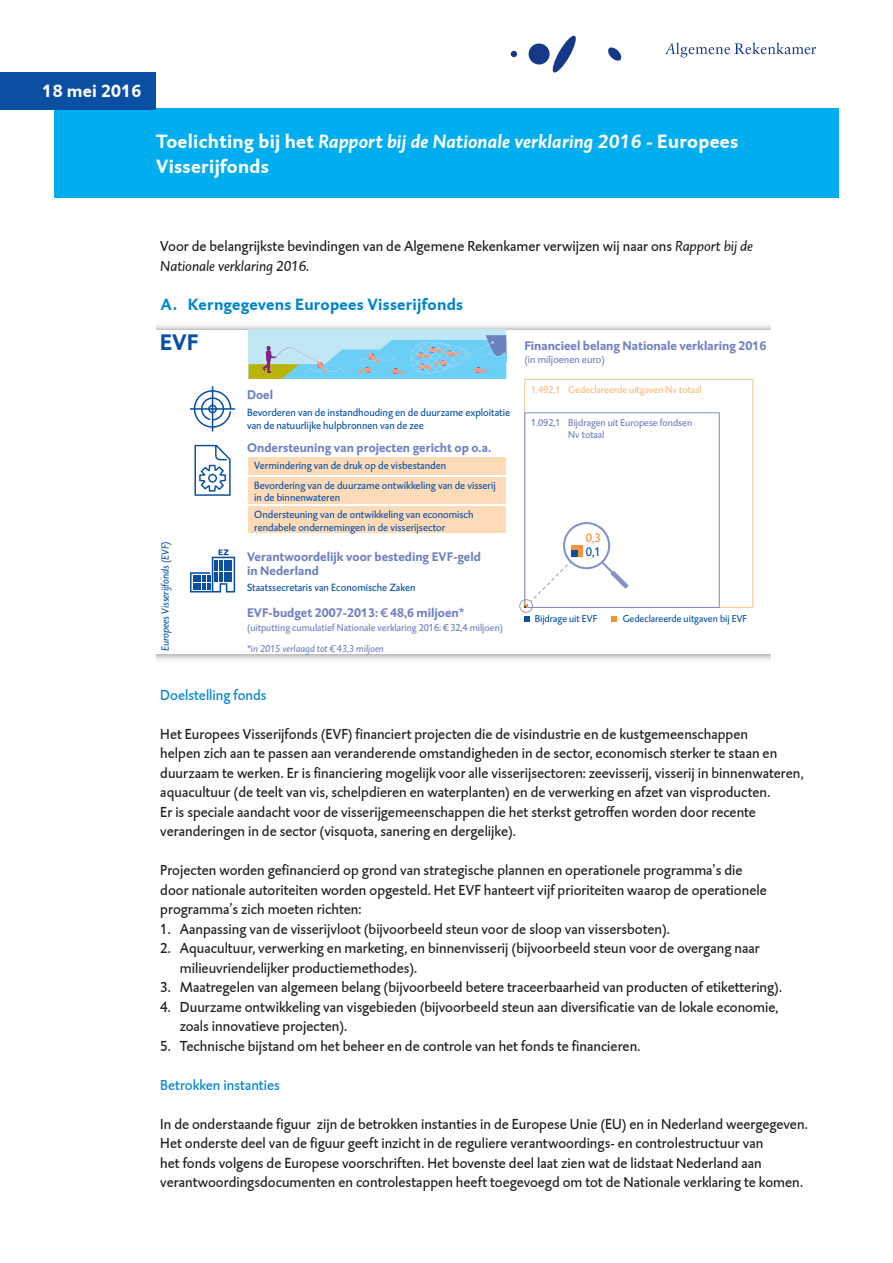
<style>
.page{position:relative;width:893px;height:1263px;background:#fff}
.page>*{position:absolute;margin:0;border:0;box-sizing:border-box;transform-origin:0 0}
.t1{font:700 22.95px "DTL Caspari T";color:#0a4fa2}
._11_Kop_B{font:700 19.5px/25.5px "DTL Caspari T";letter-spacing:.015em;color:#fff}
._02_Vet_tussenkop{font:700 18px "DTL Caspari T";letter-spacing:.015em;color:#fff}
._12_Kop_C{font:700 16.5px "DTL Caspari T";letter-spacing:.015em;color:#0085cb}
._00_Plat{font:15px/19.5px "DTL Caspari T";color:#231f20}
._00_Plat-2{font:15px "DTL Caspari T";color:#0085cb}
.t2{font:700 12.75px/14.1px "DTL Caspari T";color:#6f80bf}
.t3{font:12.75px "DTL Caspari T";color:#0a4fa2}
.t4{font:12.75px "DTL Caspari T";color:#f79332}
.t5{font:10.65px/12.9px "DTL Caspari T";color:#0a4fa2}
.t6{font:italic 10.65px "DTL Caspari T";letter-spacing:-.005em;color:#0a4fa2}
.t7{font:10.65px "DTL Caspari T";color:#6f80bf}
.t8{font:10.2px/20.2px "DTL Caspari T";color:#6f80bf}
.t9{font:10.2px "DTL Caspari T";color:#0a4fa2}
.t10{font:10.2px "DTL Caspari T";color:#fbbb7e}
.s1{font-style:italic}
.s2{font-family:"DTL Caspari T Euro";font-weight:400}
.s3{font-family:"DTL Caspari T Euro"}
</style>
<div class="page">
<svg style="left:157px;top:325px;width:614px;height:4px"></svg>
<svg style="left:157px;top:655px;width:614px;height:5px"></svg>
<div style="left:249px;top:458px;width:257px;height:17px;background:#fddbb9"></div>
<div style="left:249px;top:477px;width:257px;height:27px;background:#fddbb9"></div>
<div style="left:249px;top:506px;width:257px;height:27px;background:#fddbb9"></div>
<div style="left:249px;top:329px;width:257px;height:50px;background:#c1e7f4"></div>
<svg style="left:524px;top:379px;width:229px;height:229px"></svg>
<svg style="left:249px;top:335px;width:257px;height:44px"></svg>
<svg style="left:194px;top:445px;width:37px;height:51px"></svg>
<svg style="left:190px;top:386px;width:45px;height:45px"></svg>
<svg style="left:190px;top:549px;width:45px;height:43px"></svg>
<svg style="left:519px;top:412px;width:201px;height:210px"></svg>
<svg style="left:511px;top:51px;width:6px;height:6px"></svg>
<svg style="left:529px;top:35px;width:47px;height:38px"></svg>
<svg style="left:608px;top:47px;width:14px;height:14px"></svg>
<svg style="left:665px;top:42px;width:151px;height:15px"></svg>
<div style="left:54px;top:109px;width:785px;height:89px;background:#00aeef"></div>
<div style="left:0;top:72px;width:156px;height:37px;background:#0a4fa2"></div>
<p class="_02_Vet_tussenkop" style="left:43px;top:79px;width:100px">18 mei 2016</p>
<p class="_11_Kop_B" style="left:156px;top:128px;width:584px">Toelichting bij het <span class="s1">Rapport bij de Nationale verklaring 2016</span> - Europees<br>Visserijfonds</p>
<p class="_00_Plat" style="left:160px;top:236px;width:594px">Voor de belangrijkste bevindingen van de Algemene Rekenkamer verwijzen wij naar ons <span class="s1">Rapport bij de<br>Nationale verklaring 2016</span>.</p>
<p class="_12_Kop_C" style="left:160px;top:293px;width:304px">A. Kerngegevens Europees Visserijfonds</p>
<p class="t1" style="left:160px;top:327px;width:40px">EVF</p>
<p class="t6" style="left:159px;top:651px;width:112px;rotate:-90deg">Europees Visserijfonds (EVF)</p>
<p class="t2" style="left:247px;top:388px;width:28px">Doel</p>
<p class="t5" style="left:247px;top:406px;width:265px">Bevorderen van de instandhouding en de duurzame exploitatie van de natuurlijke hulpbronnen van de zee</p>
<p class="t2" style="left:247px;top:440px;width:246px">Ondersteuning van projecten gericht op o.a.</p>
<p class="t5" style="left:254px;top:479px;width:243px">Bevordering van de duurzame ontwikkeling van de visserij in de binnenwateren</p>
<p class="t5" style="left:254px;top:459px;width:193px">Vermindering van de druk op de visbestanden</p>
<p class="t5" style="left:254px;top:508px;width:221px">Ondersteuning van de ontwikkeling van economisch rendabele ondernemingen in de visserijsector</p>
<p class="t2" style="left:247px;top:549px;width:235px">Verantwoordelijk voor besteding EVF-geld in Nederland</p>
<p class="t5" style="left:247px;top:581px;width:170px">Staatssecretaris van Economische Zaken</p>
<p class="t2" style="left:247px;top:606px;width:219px">EVF-budget 2007-2013: <span class="s2">C</span> 48,6 miljoen*</p>
<p class="t8" style="left:247px;top:618px;width:257px">(uitputting cumulatief Nationale verklaring 2016: <span class="s3">A</span> 32,4 miljoen) <span class="s1">*in 2015 verlaagd tot</span> <span class="s3">B</span> <span class="s1">43,3 miljoen</span></p>
<p class="t2" style="left:524px;top:338px;width:244px">Financieel belang Nationale verklaring 2016</p>
<p class="t7" style="left:524px;top:353px;width:82px">(in miljoenen euro)</p>
<p class="t10" style="left:568px;top:383px;width:135px">Gedeclareerde uitgaven Nv totaal</p>
<p class="t8" style="left:568px;top:417px;width:126px;line-height:12.3px;text-indent:-37px">1.092,1 Bijdragen uit Europese fondsen<br>Nv totaal</p>
<p class="t10" style="left:531px;top:384px;width:31px">1.492,1</p>
<p class="t4" style="left:586px;top:530px;width:17px">0,3</p>
<p class="t3" style="left:586px;top:544px;width:17px">0,1</p>
<p class="t9" style="left:535px;top:612px;width:64px">Bijdrage uit EVF</p>
<p class="t9" style="left:623px;top:612px;width:126px">Gedeclareerde uitgaven bij EVF</p>
<p class="_00_Plat-2" style="left:160px;top:685px;width:108px">Doelstelling fonds</p>
<p class="_00_Plat" style="left:160px;top:724px;width:645px">Het Europees Visserijfonds (EVF) financiert projecten die de visindustrie en de kustgemeenschappen<br>helpen zich aan te passen aan veranderende omstandigheden in de sector, economisch sterker te staan en duurzaam te werken. Er is financiering mogelijk voor alle visserijsectoren: zeevisserij, visserij in binnenwateren, aquacultuur (de teelt van vis, schelpdieren en waterplanten) en de verwerking en afzet van visproducten.<br>Er is speciale aandacht voor de visserijgemeenschappen die het sterkst getroffen worden door recente veranderingen in de sector (visquota, sanering en dergelijke).</p>
<p class="_00_Plat" style="left:160px;top:860px;width:608px">Projecten worden gefinancierd op grond van strategische plannen en operationele programma’s die door nationale autoriteiten worden opgesteld. Het EVF hanteert vijf prioriteiten waarop de operationele programma’s zich moeten richten:</p>
<p class="_00_Plat" style="left:160px;top:919px;width:511px">1. Aanpassing van de visserijvloot (bijvoorbeeld steun voor de sloop van vissersboten).</p>
<p class="_00_Plat" style="left:180px;top:938px;width:581px;text-indent:-19px">2. Aquacultuur, verwerking en marketing, en binnenvisserij (bijvoorbeeld steun voor de overgang naar milieuvriendelijker productiemethodes).</p>
<p class="_00_Plat" style="left:160px;top:977px;width:623px">3. Maatregelen van algemeen belang (bijvoorbeeld betere traceerbaarheid van producten of etikettering).</p>
<p class="_00_Plat" style="left:180px;top:997px;width:600px;text-indent:-19px">4. Duurzame ontwikkeling van visgebieden (bijvoorbeeld steun aan diversificatie van de lokale economie, zoals innovatieve projecten).</p>
<p class="_00_Plat" style="left:160px;top:1036px;width:482px">5. Technische bijstand om het beheer en de controle van het fonds te financieren.</p>
<p class="_00_Plat-2" style="left:160px;top:1075px;width:121px">Betrokken instanties</p>
<p class="_00_Plat" style="left:160px;top:1114px;width:649px">In de onderstaande figuur zijn de betrokken instanties in de Europese Unie (EU) en in Nederland weergegeven.<br>Het onderste deel van de figuur geeft inzicht in de reguliere verantwoordings- en controlestructuur van<br>het fonds volgens de Europese voorschriften. Het bovenste deel laat zien wat de lidstaat Nederland aan verantwoordingsdocumenten en controlestappen heeft toegevoegd om tot de Nationale verklaring te komen.</p>
</div>
